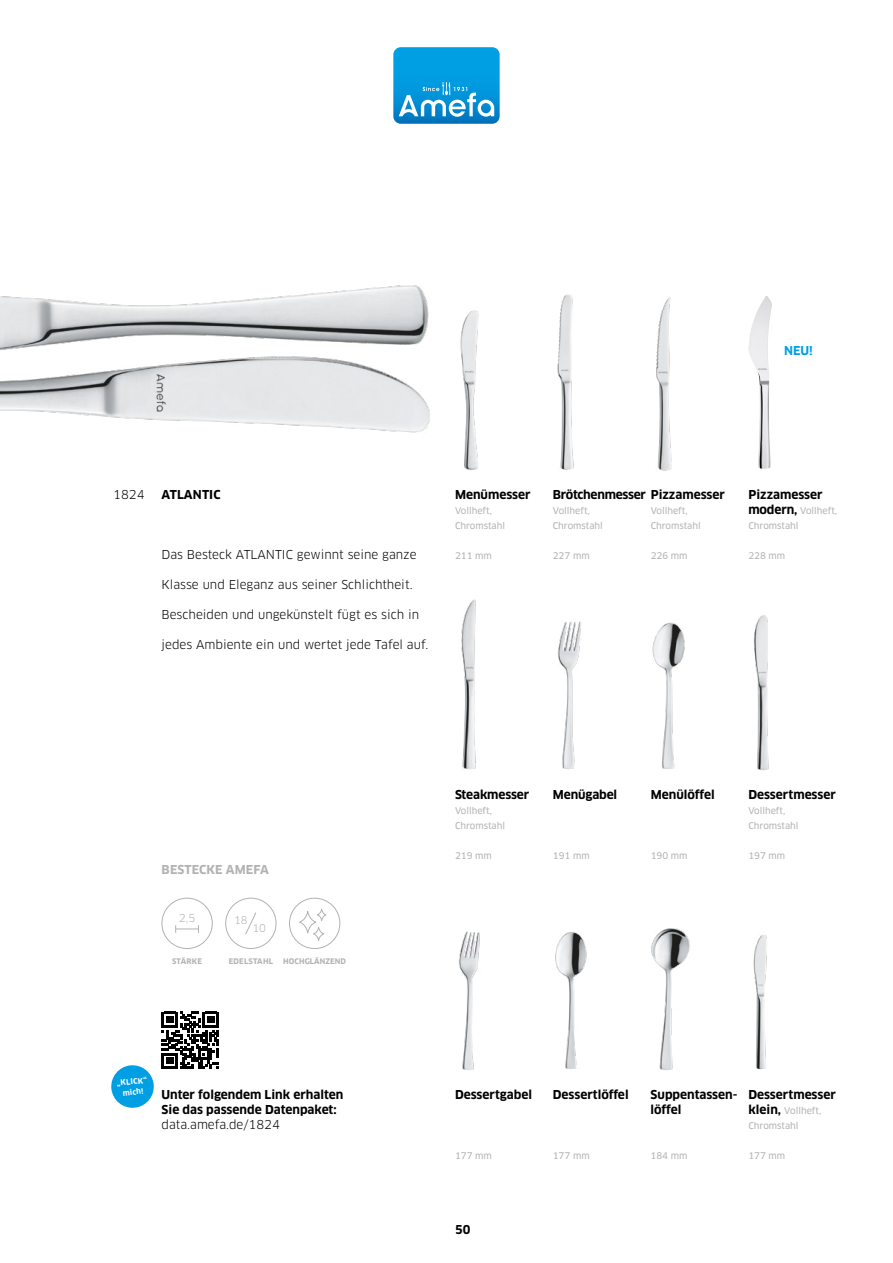
<style>
.page{position:relative;width:893px;height:1263px;background:#fff}
.page>*{position:absolute;margin:0;border:0;box-sizing:border-box;transform-origin:0 0}
.t1{font:12px "Clan Pro";color:#000}
.t2{font:700 12px/15px "Clan Pro";color:#000}
.t3{font:700 12px/15px "Clan OT";color:#000}
.t4{font:700 12px "Clan Pro";letter-spacing:-.02em;color:#000}
.t5{font:12px "Clan OT";color:#000}
.t6{font:700 12px "Clan Pro";letter-spacing:.01em;color:#b3b2b2}
.t7{font:700 12px "Clan Pro";color:#009fe3}
.t8{font:10.8px "Clan Pro";color:#b3b2b2}
.t9{font:10.35px "Clan Pro";color:#b3b2b2}
.t10{font:9px/15px "Clan Pro News";color:#b3b2b2}
.t11{font:700 7.5px "Clan Pro";letter-spacing:.01em;color:#b3b2b2}
.t12{font:700 7.5px/10.5px "Clan Pro";color:#fff;text-align:center}
.t13{font:700 7.5px "Clan Pro";letter-spacing:.03em;color:#b3b2b2}
.s1{font-family:"Clan Pro";font-weight:700;font-size:12px;color:#000}
</style>
<div class="page">
<svg style="left:393px;top:47px;width:107px;height:77px;background:#1fa1de"></svg>
<img style="left:460px;top:310px;width:19px;height:160px">
<img style="left:754px;top:615px;width:15px;height:156px">
<img style="left:459px;top:931px;width:21px;height:140px">
<img style="left:555px;top:932px;width:32px;height:137px">
<img style="left:557px;top:294px;width:17px;height:176px">
<img style="left:656px;top:297px;width:16px;height:174px">
<img style="left:652px;top:622px;width:33px;height:147px">
<img style="left:558px;top:621px;width:23px;height:148px">
<img style="left:461px;top:599px;width:15px;height:170px">
<svg style="left:162px;top:1012px;width:57px;height:57px"></svg>
<img style="left:0;top:285px;width:430px;height:148px">
<div style="left:162px;top:898px;width:51px;height:51px;border:1px solid #b3b2b2;border-radius:50%"></div>
<svg style="left:175px;top:925px;width:24px;height:8px"></svg>
<img style="left:651px;top:928px;width:40px;height:142px">
<img style="left:753px;top:935px;width:14px;height:135px">
<div style="left:289px;top:898px;width:51px;height:51px;border:1px solid #b3b2b2;border-radius:50%"></div>
<svg style="left:297px;top:909px;width:31px;height:35px"></svg>
<div style="left:225px;top:898px;width:51px;height:51px;border:1px solid #b3b2b2;border-radius:50%"></div>
<svg style="left:245px;top:912px;width:11px;height:22px"></svg>
<img style="left:748px;top:296px;width:24px;height:173px">
<svg style="left:111px;top:1065px;width:43px;height:43px"></svg>
<h1 class="t7" style="left:784px;top:344px;width:30px">NEU!</h1>
<h1 class="t1" style="left:113px;top:487px;width:33px">1824</h1>
<h1 class="t2" style="left:162px;top:487px;width:60px">ATLANTIC</h1>
<h1 class="t1" style="left:162px;top:547px;width:256px">Das Besteck ATLANTIC gewinnt seine ganze</h1>
<h1 class="t1" style="left:162px;top:577px;width:253px">Klasse und Eleganz aus seiner Schlichtheit.</h1>
<h1 class="t1" style="left:162px;top:607px;width:259px">Bescheiden und ungekünstelt fügt es sich in</h1>
<h1 class="t1" style="left:162px;top:637px;width:268px">jedes Ambiente ein und wertet jede Tafel auf.</h1>
<h1 class="t2" style="left:455px;top:487px;width:77px">Menümesser</h1>
<p class="t10" style="left:455px;top:503px;width:52px">Vollheft,<br>Chromstahl</p>
<p class="t10" style="left:455px;top:548px;width:38px">211 mm</p>
<h1 class="t4" style="left:553px;top:487px;width:174px">Brötchenmesser Pizzamesser</h1>
<p class="t10" style="left:553px;top:503px;width:52px">Vollheft,<br>Chromstahl</p>
<p class="t10" style="left:553px;top:548px;width:38px">227 mm</p>
<p class="t10" style="left:651px;top:503px;width:52px">Vollheft,<br>Chromstahl</p>
<p class="t10" style="left:651px;top:548px;width:38px">226 mm</p>
<h1 class="t2" style="left:748px;top:487px;width:76px">Pizzamesser</h1>
<p class="t10" style="left:748px;top:503px;width:90px"><span class="s1">modern,</span> Vollheft,<br>Chromstahl</p>
<p class="t10" style="left:748px;top:548px;width:38px">228 mm</p>
<h1 class="t6" style="left:162px;top:862px;width:109px">BESTECKE AMEFA</h1>
<p class="t8" style="left:179px;top:912px;width:18px">2,5</p>
<p class="t9" style="left:234px;top:914px;width:15px">18</p>
<p class="t9" style="left:252px;top:921px;width:15px">10</p>
<p class="t11" style="left:172px;top:957px;width:31px">STÄRKE</p>
<p class="t13" style="left:229px;top:957px;width:46px">EDELSTAHL</p>
<p class="t11" style="left:283px;top:957px;width:64px">HOCHGLÄNZEND</p>
<p class="t12" style="left:116px;top:1078px;width:32px;rotate:-6deg">„KLICK“ mich!</p>
<h1 class="t3" style="left:162px;top:1087px;width:183px">Unter folgendem Link erhalten<br>Sie das passende Datenpaket:</h1>
<h1 class="t5" style="left:162px;top:1117px;width:120px">data.amefa.de/1824</h1>
<h1 class="t2" style="left:455px;top:787px;width:76px">Steakmesser</h1>
<p class="t10" style="left:455px;top:803px;width:52px">Vollheft,<br>Chromstahl</p>
<p class="t10" style="left:455px;top:848px;width:38px">219 mm</p>
<h1 class="t2" style="left:553px;top:787px;width:66px">Menügabel</h1>
<p class="t10" style="left:553px;top:848px;width:38px">191 mm</p>
<h1 class="t2" style="left:651px;top:787px;width:66px">Menülöffel</h1>
<p class="t10" style="left:651px;top:848px;width:38px">190 mm</p>
<h1 class="t2" style="left:748px;top:787px;width:89px">Dessertmesser</h1>
<p class="t10" style="left:748px;top:803px;width:52px">Vollheft,<br>Chromstahl</p>
<p class="t10" style="left:748px;top:848px;width:38px">197 mm</p>
<h1 class="t2" style="left:455px;top:1087px;width:79px">Dessertgabel</h1>
<p class="t10" style="left:455px;top:1148px;width:38px">177 mm</p>
<h1 class="t2" style="left:553px;top:1087px;width:77px">Dessertlöffel</h1>
<p class="t10" style="left:553px;top:1148px;width:38px">177 mm</p>
<h1 class="t2" style="left:651px;top:1087px;width:88px">Suppentassen&shy;löffel</h1>
<p class="t10" style="left:651px;top:1148px;width:38px">184 mm</p>
<h1 class="t2" style="left:748px;top:1087px;width:89px">Dessertmesser</h1>
<p class="t10" style="left:748px;top:1103px;width:74px"><span class="s1">klein,</span> Vollheft,<br>Chromstahl</p>
<p class="t10" style="left:748px;top:1148px;width:38px">177 mm</p>
<h1 class="t2" style="left:455px;top:1222px;width:17px">50</h1>
</div>
